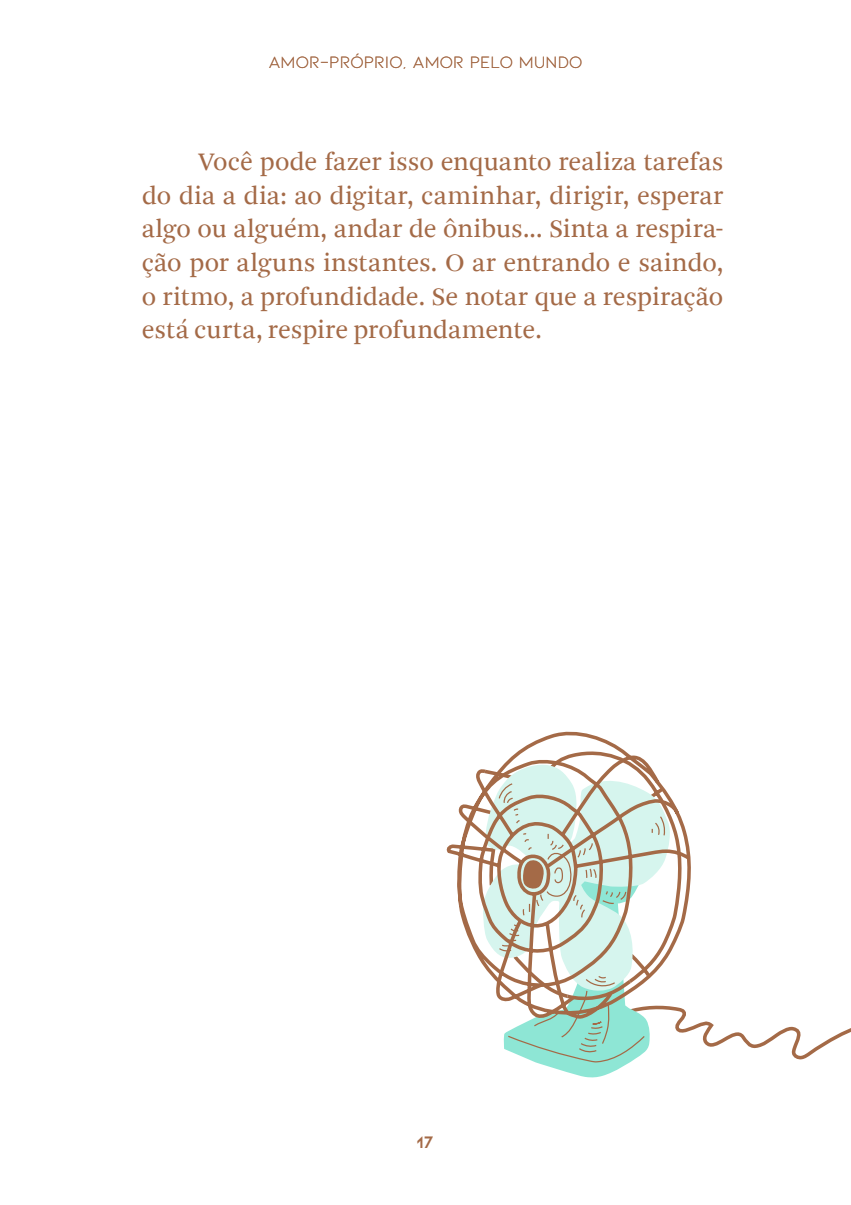
<style>
.page{position:relative;width:851px;height:1205px;background:#fff}
.page>*{position:absolute;margin:0;border:0;box-sizing:border-box;transform-origin:0 0}
.t1{font:26.25px/33.8px "Arnhem Blond";letter-spacing:-.005em;color:#a46a47;text-align:justify}
.t2{font:17.5px "Kiona";color:#a46a47}
.t3{font:700 17.5px "Kiona";color:#a46a47}
</style>
<div class="page">
<svg style="left:675px;top:1021px;width:175px;height:39px"></svg>
<svg style="left:447px;top:731px;width:247px;height:291px"></svg>
<svg style="left:497px;top:782px;width:168px;height:240px"></svg>
<svg style="left:503px;top:858px;width:147px;height:220px"></svg>
<p class="t2" style="left:268px;top:52px;width:315px">AMOR-PRÓPRIO, AMOR PELO MUNDO</p>
<p class="t1" style="left:142px;top:147px;width:583px;text-indent:57px">Você pode fazer isso enquanto realiza tarefas do dia a dia: ao digitar, caminhar, dirigir, esperar algo ou alguém, andar de ônibus... Sinta a respira&shy;ção por alguns instantes. O ar entrando e saindo, o ritmo, a profundidade. Se notar que a respiração está curta, respire profundamente.</p>
<p class="t3" style="left:417px;top:1132px;width:19px">17</p>
</div>
